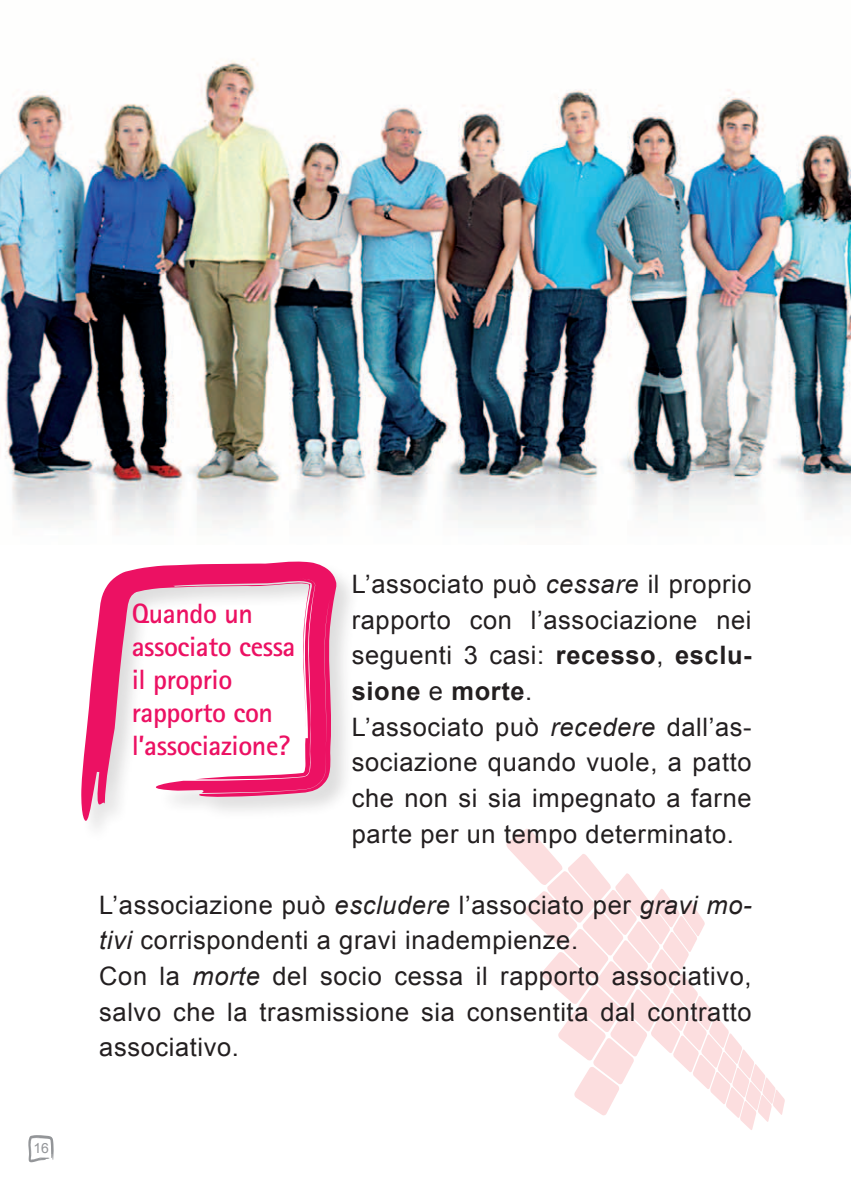
<style>
.page{position:relative;width:851px;height:1191px;background:#fff}
.page>*{position:absolute;margin:0;border:0;box-sizing:border-box;transform-origin:0 0}
.t1{font:700 28px/33px "Rotis Sans Serif";letter-spacing:-.015em;color:#ec1163}
.t2{font:25.4px/35.6px "Arial";letter-spacing:.025em;color:#231f20}
.t3{font:14px "Arial";color:#939598}
.s1{font-style:italic}
.s2{font-weight:700}
</style>
<div class="page">
<svg style="left:506px;top:829px;width:278px;height:301px"></svg>
<div style="left:79px;top:559px;width:280px;height:284px;background:#231f20;opacity:.15"></div>
<svg style="left:81px;top:560px;width:255px;height:264px"></svg>
<img style="left:0;top:58px;width:850px;height:468px">
<svg style="left:28px;top:1135px;width:26px;height:27px"></svg>
<p class="t3" style="left:33px;top:1138px;width:17px">16</p>
<p class="t1" style="left:132px;top:596px;width:165px">Quando un associato cessa il proprio rapporto con l’associazione?</p>
<p class="t2" style="left:351px;top:567px;width:401px">L’associato può <span class="s1">cessare</span> il proprio rapporto con l’associazione nei seguenti 3 casi: <span class="s2">recesso</span>, <span class="s2">esclu&shy;sione</span> e <span class="s2">morte</span>.<br>L’associato può <span class="s1">recedere</span> dall’as&shy;sociazione quando vuole, a patto che non si sia impegnato a farne parte per un tempo determinato.</p>
<p class="t2" style="left:99px;top:887px;width:653px">L’associazione può <span class="s1">escludere</span> l’associato per <span class="s1">gravi mo&shy;tivi</span> corrispondenti a gravi inadempienze.<br>Con la <span class="s1">morte</span> del socio cessa il rapporto associativo, salvo che la trasmissione sia consentita dal contratto associativo.</p>
</div>
